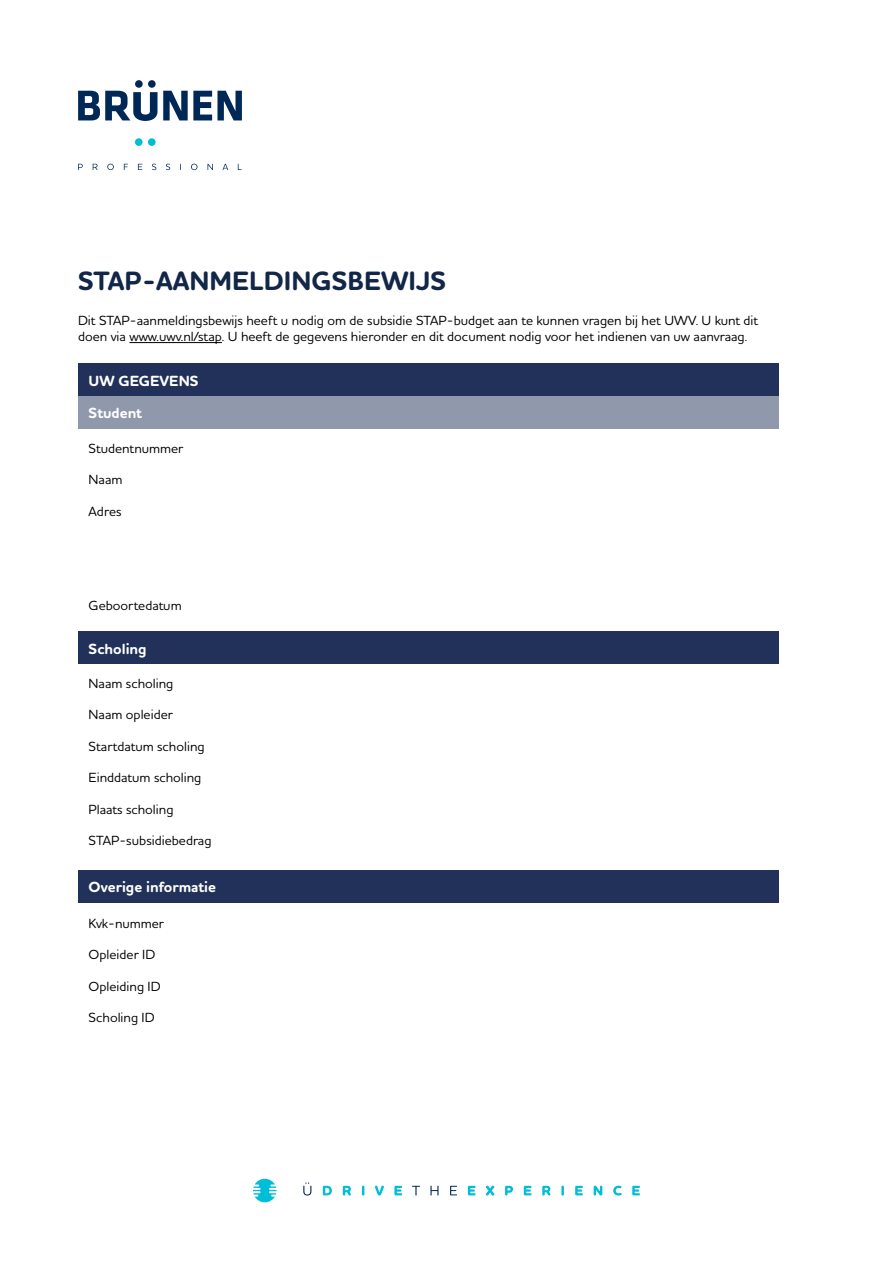
<style>
.page{position:relative;width:893px;height:1263px;background:#fff}
.page>*{position:absolute;margin:0;border:0;box-sizing:border-box;transform-origin:0 0}
.t1{font:700 27px "Houschka Rounded";color:#122648}
.t2{font:700 15px/32.7px "Houschka Rounded";color:#fff}
.t3{font:500 13.5px/16.2px "Houschka Rounded";color:#000}
</style>
<div class="page">
<svg style="left:78px;top:164px;width:5px;height:6px"></svg>
<svg style="left:93px;top:164px;width:4px;height:6px"></svg>
<svg style="left:107px;top:164px;width:7px;height:6px"></svg>
<svg style="left:124px;top:164px;width:4px;height:6px"></svg>
<svg style="left:138px;top:164px;width:4px;height:6px"></svg>
<svg style="left:152px;top:164px;width:4px;height:6px"></svg>
<svg style="left:166px;top:164px;width:4px;height:6px"></svg>
<svg style="left:191px;top:164px;width:6px;height:6px"></svg>
<svg style="left:208px;top:164px;width:5px;height:6px"></svg>
<svg style="left:223px;top:164px;width:5px;height:6px"></svg>
<svg style="left:78px;top:91px;width:164px;height:30px"></svg>
<div style="left:135px;top:80px;width:8px;height:8px;background:#002856;border-radius:50%"></div>
<div style="left:148px;top:80px;width:8px;height:8px;background:#002856;border-radius:50%"></div>
<div style="left:135px;top:138px;width:8px;height:8px;background:#00bed6;border-radius:50%"></div>
<div style="left:148px;top:138px;width:8px;height:8px;background:#00bed6;border-radius:50%"></div>
<svg style="left:303px;top:1182px;width:8px;height:13px"></svg>
<svg style="left:323px;top:1186px;width:9px;height:9px"></svg>
<svg style="left:343px;top:1186px;width:8px;height:9px"></svg>
<svg style="left:362px;top:1186px;width:2px;height:9px"></svg>
<svg style="left:375px;top:1186px;width:9px;height:9px"></svg>
<svg style="left:394px;top:1186px;width:8px;height:9px"></svg>
<svg style="left:412px;top:1186px;width:8px;height:9px"></svg>
<svg style="left:430px;top:1186px;width:8px;height:9px"></svg>
<svg style="left:450px;top:1186px;width:7px;height:9px"></svg>
<svg style="left:468px;top:1186px;width:8px;height:9px"></svg>
<svg style="left:486px;top:1186px;width:8px;height:9px"></svg>
<svg style="left:505px;top:1186px;width:8px;height:9px"></svg>
<svg style="left:524px;top:1186px;width:7px;height:9px"></svg>
<svg style="left:542px;top:1186px;width:8px;height:9px"></svg>
<svg style="left:561px;top:1186px;width:3px;height:9px"></svg>
<svg style="left:575px;top:1186px;width:8px;height:9px"></svg>
<svg style="left:594px;top:1186px;width:8px;height:9px"></svg>
<svg style="left:613px;top:1186px;width:9px;height:9px"></svg>
<svg style="left:632px;top:1186px;width:8px;height:9px"></svg>
<svg style="left:253px;top:1179px;width:24px;height:23px"></svg>
<hr style="left:129px;top:342px;width:93px;height:1px;background:#000">
<div style="left:78px;top:364px;width:700px;height:32px;background:#223159"></div>
<div style="left:78px;top:396px;width:700px;height:33px;background:#9098ac"></div>
<div style="left:78px;top:631px;width:700px;height:33px;background:#223159"></div>
<div style="left:78px;top:870px;width:700px;height:33px;background:#223159"></div>
<h1 class="t1" style="left:78px;top:264px;width:369px">STAP-AANMELDINGSBEWIJS</h1>
<p class="t3" style="left:78px;top:312px;width:682px">Dit STAP-aanmeldingsbewijs heeft u nodig om de subsidie STAP-budget aan te kunnen vragen bij het UWV. U kunt dit doen via www.uwv.nl/stap. U heeft de gegevens hieronder en dit document nodig voor het indienen van uw aanvraag.</p>
<p class="t2" style="left:89px;top:364px;width:111px">UW GEGEVENS<br>Student</p>
<p class="t3" style="left:89px;top:439px;width:96px">Studentnummer</p>
<p class="t3" style="left:89px;top:471px;width:35px">Naam</p>
<p class="t3" style="left:89px;top:502px;width:34px">Adres</p>
<p class="t3" style="left:89px;top:597px;width:95px">Geboortedatum</p>
<p class="t2" style="left:89px;top:632px;width:60px">Scholing</p>
<p class="t3" style="left:89px;top:674px;width:86px">Naam scholing</p>
<p class="t3" style="left:89px;top:706px;width:86px">Naam opleider</p>
<p class="t3" style="left:89px;top:737px;width:117px">Startdatum scholing</p>
<p class="t3" style="left:89px;top:769px;width:114px">Einddatum scholing</p>
<p class="t3" style="left:89px;top:800px;width:86px">Plaats scholing</p>
<p class="t3" style="left:89px;top:832px;width:124px">STAP-subsidiebedrag</p>
<p class="t2" style="left:89px;top:871px;width:129px">Overige informatie</p>
<p class="t3" style="left:89px;top:914px;width:77px">Kvk-nummer</p>
<p class="t3" style="left:89px;top:946px;width:68px">Opleider ID</p>
<p class="t3" style="left:89px;top:977px;width:74px">Opleiding ID</p>
<p class="t3" style="left:89px;top:1009px;width:68px">Scholing ID</p>
</div>
